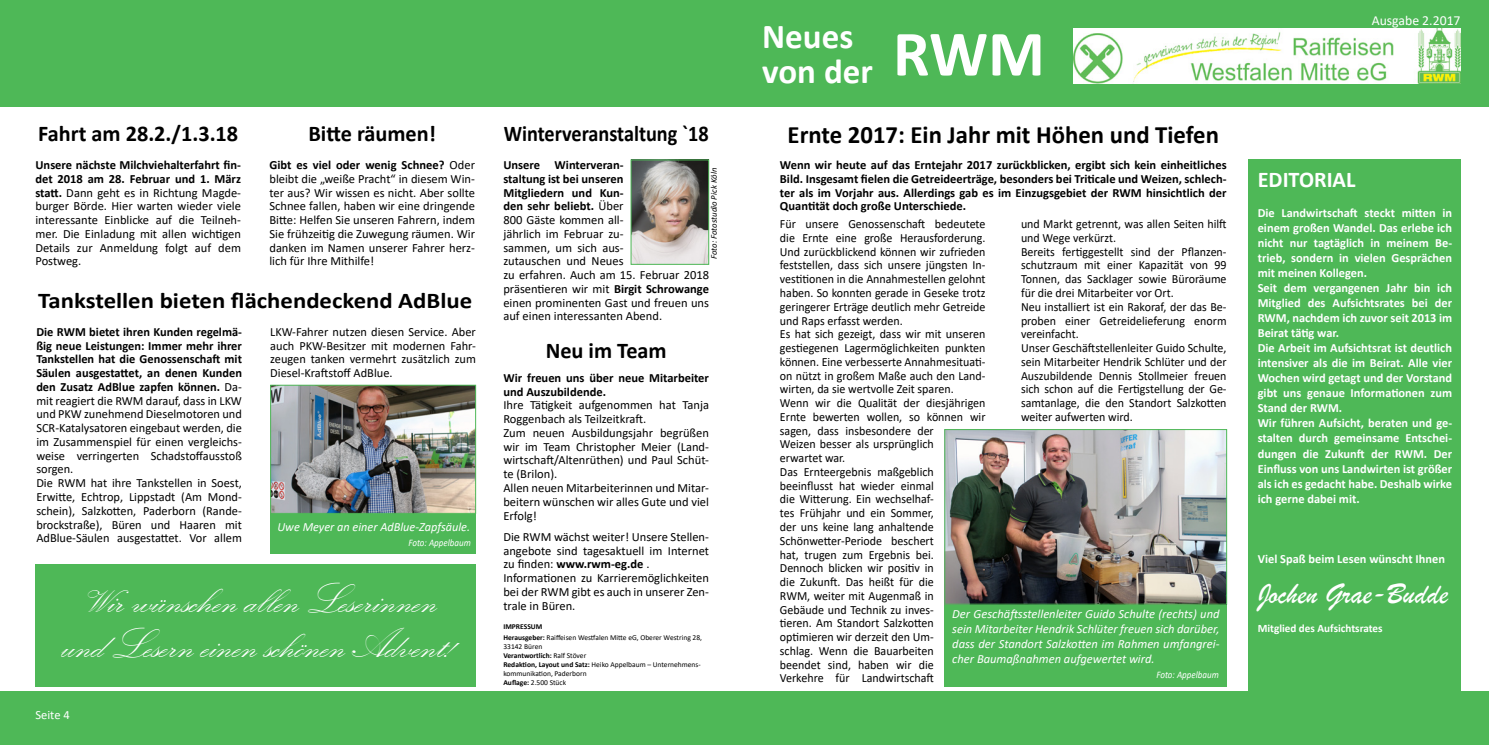
<style>
.page{position:relative;width:1489px;height:745px;background:#fff}
.page>*{position:absolute;margin:0;border:0;box-sizing:border-box;transform-origin:0 0}
.t1{font:700 65px "Calibri";color:#fff}
.t2{font:42.5px/45px "Kunstler Script";color:#fff;text-align:center}
.t3{font:700 35px "Calibri";color:#fff}
.t4{font:30px "Brush Script";color:#fff}
.t5{font:700 25px "Calibri";color:#000}
.t6{font:700 22.5px "Calibri";color:#000}
.t7{font:700 22.5px "Calibri";color:#000;scale:1.1 1}
.t8{font:700 22.5px "Calibri";color:#000;scale:.9 1}
.t9{font:700 22.5px "Calibri";color:#fff}
.t10{font:13.75px "Calibri";color:#fff}
.t11{font:12.5px/13.8px "Calibri";color:#000;text-align:justify}
.t12{font:12.5px/13.8px "Calibri";color:#000;text-align:justify;scale:.96 1}
.t13{font:700 12.5px/15px "Calibri";color:#fff;text-align:justify}
.t14{font:700 12.5px/13.8px "Calibri";color:#000;text-align:justify}
.t15{font:italic 12.5px/15px "Calibri";color:#fff;text-align:justify}
.t16{font:12.5px "Calibri";color:#fff}
.t17{font:700 11.25px "Calibri";color:#fff}
.t18{font:italic 10px "Calibri";color:#fff;scale:.9 1}
.t19{font:italic 8.75px "Calibri";color:#000}
.t20{font:7.5px/9px "Calibri";color:#000}
.t21{font:700 7.5px "Calibri";color:#000}
.s1{font-weight:700}
.s2{font-size:32.5px}
.s3{font-weight:400}
</style>
<div class="page">
<div style="left:0;top:0;width:1488px;height:106px;background:#4eb857"></div>
<img style="left:1073px;top:28px;width:387px;height:55px">
<div style="left:1247px;top:159px;width:213px;height:555px;background:#4eb857"></div>
<div style="left:0;top:691px;width:1488px;height:53px;background:#4eb857"></div>
<div style="left:35px;top:563px;width:441px;height:123px;background:#4eb857"></div>
<div style="left:944px;top:603px;width:282px;height:83px;background:#4eb857"></div>
<img style="left:946px;top:431px;width:278px;height:171px">
<div style="left:944px;top:429px;width:282px;height:175px;border:1px solid #4eb857"></div>
<img style="left:272px;top:386px;width:202px;height:125px">
<div style="left:270px;top:384px;width:206px;height:129px;border:1px solid #4eb857"></div>
<div style="left:270px;top:513px;width:206px;height:40px;background:#4eb857"></div>
<img style="left:632px;top:161px;width:75px;height:101px">
<div style="left:630px;top:159px;width:79px;height:105px;border:1px solid #4eb857"></div>
<p class="t6" style="left:38px;top:118px;width:201px">Fahrt am 28.2./1.3.18</p>
<p class="t11" style="left:35px;top:157px;width:207px"><span class="s1">Unsere nächste Milchviehalterfahrt fin&shy;det 2018 am 28. Februar und 1. März statt.</span> Dann geht es in Richtung Magde&shy;burger Börde. Hier warten wieder viele interessante Einblicke auf die Teilneh&shy;mer. Die Einladung mit allen wichtigen Details zur Anmeldung folgt auf dem Postweg.</p>
<p class="t8" style="left:504px;top:118px;width:229px">Winterveranstaltung `18</p>
<p class="t6" style="left:308px;top:118px;width:129px">Bitte räumen!</p>
<p class="t11" style="left:269px;top:157px;width:207px"><span class="s1">Gibt es viel oder wenig Schnee?</span> Oder bleibt die „weiße Pracht“ in diesem Win&shy;ter aus? Wir wissen es nicht. Aber sollte Schnee fallen, haben wir eine dringende Bitte: Helfen Sie unseren Fahrern, indem Sie frühzeitig die Zuwegung räumen. Wir danken im Namen unserer Fahrer herz&shy;lich für Ihre Mithilfe!</p>
<p class="t11" style="left:503px;top:157px;width:207px;text-align:left"><span class="s1">Unsere Winterveran-<br>staltung ist bei unseren<br>Mitgliedern und Kun-<br>den sehr beliebt.</span> Über<br>800 Gäste kommen all-<br>jährlich im Februar zu-<br>sammen, um sich aus-<br>zutauschen und Neues<br>zu erfahren. Auch am 15. Februar 2018 präsentieren wir mit <span class="s1">Birgit Schrowange </span>einen prominenten Gast und freuen uns auf einen interessanten Abend.</p>
<p class="t19" style="left:707px;top:259px;width:92px;rotate:-90deg">Foto: Fotostudio Pick Köln</p>
<p class="t7" style="left:38px;top:284px;width:396px">Tankstellen bieten flächendeckend AdBlue</p>
<p class="t11" style="left:36px;top:324px;width:207px"><span class="s1">Die RWM bietet ihren Kunden regelmä&shy;ßig neue Leistungen: Immer mehr ihrer Tankstellen hat die Genossenschaft mit Säulen ausgestattet, an denen Kunden den Zusatz AdBlue zapfen können.</span> Da&shy;mit reagiert die RWM darauf, dass in LKW und PKW zunehmend Dieselmotoren und SCR-Katalysatoren eingebaut werden, die im Zusammenspiel für einen vergleichs&shy;weise verringerten Schadstoffausstoß sorgen.</p>
<p class="t11" style="left:36px;top:475px;width:207px">Die RWM hat ihre Tankstellen in Soest, Erwitte, Echtrop, Lippstadt (Am Mond&shy;schein), Salzkotten, Paderborn (Rande&shy;brockstraße), Büren und Haaren mit AdBlue-Säulen ausgestattet. Vor allem</p>
<p class="t11" style="left:270px;top:324px;width:207px">LKW-Fahrer nutzen diesen Service. Aber auch PKW-Besitzer mit modernen Fahr&shy;zeugen tanken vermehrt zusätzlich zum Diesel-Kraftstoff AdBlue.</p>
<p class="t6" style="left:545px;top:335px;width:122px">Neu im Team</p>
<p class="t14" style="left:503px;top:370px;width:207px">Wir freuen uns über neue Mitarbeiter und Auszubildende.</p>
<p class="t11" style="left:503px;top:398px;width:207px">Ihre Tätigkeit aufgenommen hat Tanja<br>Roggenbach als Teilzeitkraft.</p>
<p class="t11" style="left:503px;top:425px;width:207px">Zum neuen Ausbildungsjahr begrüßen wir im Team Christopher Meier (Land&shy;wirtschaft/Altenrüthen) und Paul Schüt&shy;te (Brilon).</p>
<p class="t11" style="left:503px;top:480px;width:207px">Allen neuen Mitarbeiterinnen und Mitar&shy;beitern wünschen wir alles Gute und viel Erfolg!</p>
<p class="t11" style="left:503px;top:529px;width:207px">Die RWM wächst weiter! Unsere Stellen&shy;angebote sind tagesaktuell im Internet zu finden: <span class="s1">www.rwm-eg.de</span> .</p>
<p class="t11" style="left:503px;top:570px;width:207px">Informationen zu Karrieremöglichkeiten bei der RWM gibt es auch in unserer Zen&shy;trale in Büren.</p>
<p class="t15" style="left:277px;top:518px;width:194px">Uwe Meyer an einer AdBlue-Zapfsäule.</p>
<p class="t18" style="left:408px;top:535px;width:71px">Foto: Appelbaum</p>
<p class="t2" style="left:60px;top:577px;width:394px"><span class="s2">W</span>ir wünschen allen Leserinnen und Lesern einen schönen Advent!</p>
<p class="t21" style="left:503px;top:621px;width:40px">IMPRESSUM</p>
<p class="t20" style="left:503px;top:632px;width:200px"><span class="s1">Herausgeber:</span> Raiffeisen Westfalen Mitte eG, Oberer Westring 28,<br>33142 Büren</p>
<p class="t21" style="left:503px;top:649px;width:84px">Verantwortlich: <span class="s3">Ralf Stöver</span></p>
<p class="t20" style="left:503px;top:659px;width:199px"><span class="s1">Redaktion, Layout und Satz:</span> Heiko Appelbaum – Unternehmens&shy;kommunikation, Paderborn</p>
<p class="t20" style="left:503px;top:677px;width:64px"><span class="s1">Auflage:</span> 2.500 Stück</p>
<p class="t16" style="left:35px;top:705px;width:36px">Seite 4</p>
<p class="t3" style="left:762px;top:12px;width:93px">Neues</p>
<p class="t3" style="left:762px;top:47px;width:112px">von der</p>
<p class="t1" style="left:892px;top:8px;width:153px">RWM</p>
<p class="t5" style="left:787px;top:117px;width:433px">Ernte 2017: Ein Jahr mit Höhen und Tiefen</p>
<p class="t14" style="left:780px;top:158px;width:448px">Wenn wir heute auf das Erntejahr 2017 zurückblicken, ergibt sich kein einheitliches Bild. Insgesamt fielen die Getreideerträge, besonders bei Triticale und Weizen, schlech&shy;ter als im Vorjahr aus. Allerdings gab es im Einzugsgebiet der RWM hinsichtlich der Quantität doch große Unterschiede.</p>
<p class="t12" style="left:780px;top:217px;width:216px">Für unsere Genossenschaft bedeutete die Ernte eine große Herausforderung.<br>Und zurückblickend können wir zufrieden feststellen, dass sich unsere jüngsten In&shy;vestitionen in die Annahmestellen gelohnt haben. So konnten gerade in Geseke trotz geringerer Erträge deutlich mehr Getreide und Raps erfasst werden.</p>
<p class="t12" style="left:780px;top:327px;width:216px">Es hat sich gezeigt, dass wir mit unseren gestiegenen Lagermöglichkeiten punkten können. Eine verbesserte Annahmesituati&shy;on nützt in großem Maße auch den Land&shy;wirten, da sie wertvolle Zeit sparen.</p>
<p class="t12" style="left:780px;top:395px;width:216px;text-align:left">Wenn wir die Qualität der diesjährigen<br>Ernte bewerten wollen, so können wir sagen, dass insbesondere der<br>Weizen besser als ursprünglich<br>erwartet war.</p>
<p class="t12" style="left:780px;top:464px;width:162px">Das Ernteergebnis maßgeblich beeinflusst hat wieder einmal die Witterung. Ein wechselhaf&shy;tes Frühjahr und ein Sommer, der uns keine lang anhaltende Schönwetter-Periode beschert hat, trugen zum Ergebnis bei.<br>Dennoch blicken wir positiv in die Zukunft. Das heißt für die RWM, weiter mit Augenmaß in Gebäude und Technik zu inves&shy;tieren. Am Standort Salzkotten optimieren wir derzeit den Um&shy;schlag. Wenn die Bauarbeiten beendet sind, haben wir die Verkehre für Landwirtschaft</p>
<p class="t12" style="left:1020px;top:217px;width:216px">und Markt getrennt, was allen Seiten hilft und Wege verkürzt.</p>
<p class="t12" style="left:1020px;top:244px;width:216px">Bereits fertiggestellt sind der Pflanzen&shy;schutzraum mit einer Kapazität von 99<br>Tonnen, das Sacklager sowie Büroräume für die drei Mitarbeiter vor Ort.</p>
<p class="t12" style="left:1020px;top:299px;width:216px">Neu installiert ist ein Rakoraf, der das Be&shy;proben einer Getreidelieferung enorm vereinfacht.</p>
<p class="t12" style="left:1020px;top:340px;width:216px">Unser Geschäftstellenleiter Guido Schulte, sein Mitarbeiter Hendrik Schlüter und der Auszubildende Dennis Stollmeier freuen sich schon auf die Fertigstellung der Ge&shy;samtanlage, die den Standort Salzkotten weiter aufwerten wird.</p>
<p class="t15" style="left:952px;top:605px;width:269px">Der Geschäftsstellenleiter Guido Schulte (rechts) und sein Mitarbeiter Hendrik Schlüter freuen sich darüber, dass der Standort Salzkotten im Rahmen umfangrei&shy;cher Baumaßnahmen aufgewertet wird.</p>
<p class="t18" style="left:1156px;top:667px;width:71px">Foto: Appelbaum</p>
<p class="t10" style="left:1371px;top:10px;width:90px">Ausgabe 2.2017</p>
<p class="t9" style="left:1257px;top:164px;width:99px">EDITORIAL</p>
<p class="t13" style="left:1257px;top:205px;width:196px">Die Landwirtschaft steckt mitten in einem großen Wandel. Das erlebe ich nicht nur tagtäglich in meinem Be&shy;trieb, sondern in vielen Gesprächen mit meinen Kollegen.</p>
<p class="t13" style="left:1257px;top:280px;width:196px">Seit dem vergangenen Jahr bin ich Mitglied des Aufsichtsrates bei der RWM, nachdem ich zuvor seit 2013 im Beirat tätig war.</p>
<p class="t13" style="left:1257px;top:340px;width:196px">Die Arbeit im Aufsichtsrat ist deutlich intensiver als die im Beirat. Alle vier Wochen wird getagt und der Vorstand gibt uns genaue Informationen zum Stand der RWM.</p>
<p class="t13" style="left:1257px;top:415px;width:196px">Wir führen Aufsicht, beraten und ge&shy;stalten durch gemeinsame Entschei&shy;dungen die Zukunft der RWM. Der Einfluss von uns Landwirten ist größer als ich es gedacht habe. Deshalb wirke ich gerne dabei mit.</p>
<p class="t13" style="left:1257px;top:550px;width:189px">Viel Spaß beim Lesen wünscht Ihnen</p>
<p class="t4" style="left:1257px;top:575px;width:192px">Jochen Grae-Budde</p>
<p class="t17" style="left:1257px;top:619px;width:126px">Mitglied des Aufsichtsrates</p>
</div>
